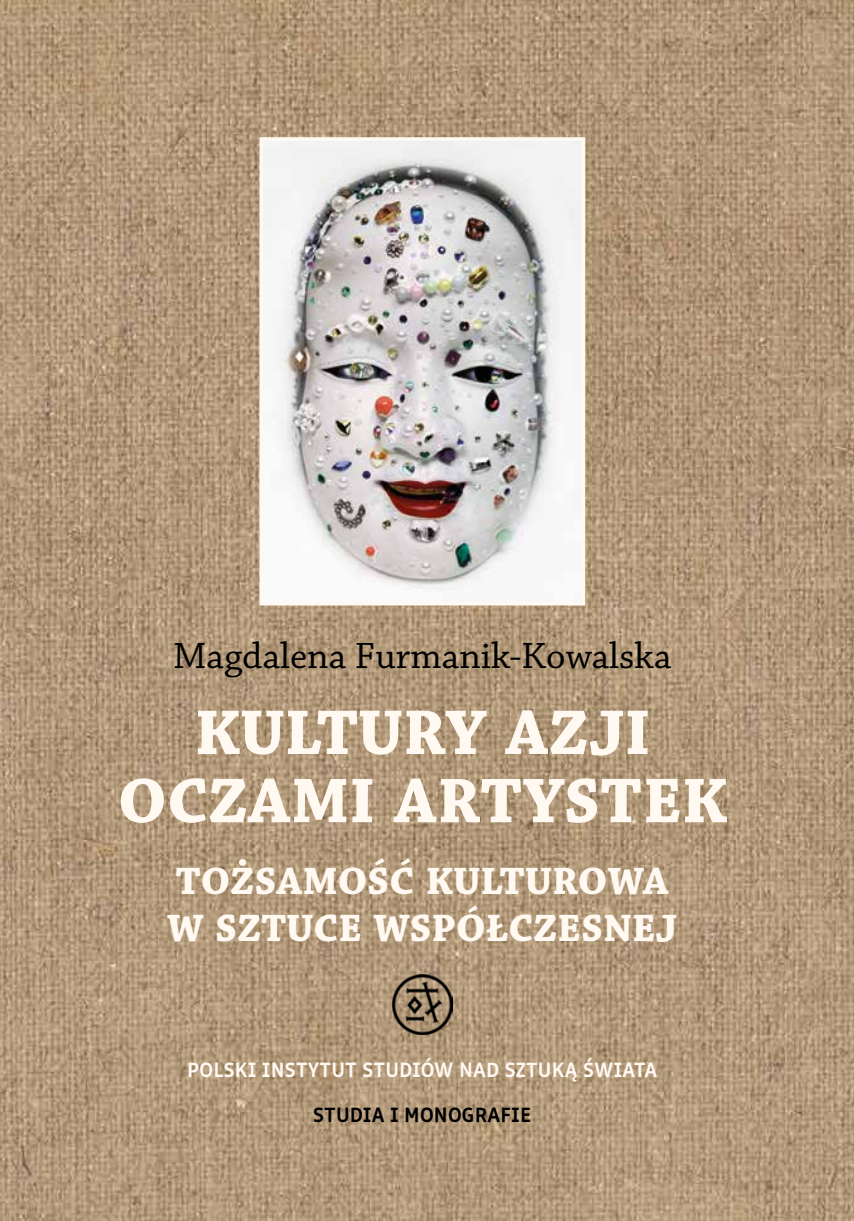
<style>
.page{position:relative;width:854px;height:1221px;background:#fff}
.page>*{position:absolute;margin:0;border:0;box-sizing:border-box;transform-origin:0 0}
.t1{font:700 66.5px/68.2px "Chaparral Pro";color:#fff9f2;text-align:center}
.t2{font:700 40.25px/47.2px "Chaparral Pro";color:#fff9f2}
.t3{font:38.5px "Chaparral Pro";color:#000}
.t4{font:700 21px "Respublika FY";letter-spacing:.01em;color:#fff9f2}
.t5{font:700 21px "Respublika FY";letter-spacing:.01em;color:#000}
</style>
<div class="page">
<img style="left:0;top:0;width:853px;height:1220px">
<img style="left:392px;top:974px;width:60px;height:60px">
<img style="left:263px;top:141px;width:318px;height:460px">
<div style="left:259px;top:137px;width:326px;height:468px;border:3px solid #fff9f2"></div>
<p class="t3" style="left:173px;top:634px;width:499px">Magdalena Furmanik-Kowalska</p>
<h1 class="t1" style="left:118px;top:701px;width:607px">KULTURY AZJI<br>OCZAMI ARTYSTEK</h1>
<p class="t2" style="left:167px;top:859px;width:511px">TOŻSAMOŚĆ KULTUROWA<br>W SZTUCE WSPÓŁCZESNEJ</p>
<p class="t4" style="left:187px;top:1057px;width:471px">POLSKI INSTYTUT STUDIÓW NAD SZTUKĄ ŚWIATA</p>
<p class="t5" style="left:313px;top:1101px;width:13px">STUDIA</p>
<p class="t5" style="left:390px;top:1101px;width:45px">I MONO</p>
<p class="t5" style="left:461px;top:1101px;width:71px">GRAFIE</p>
</div>
